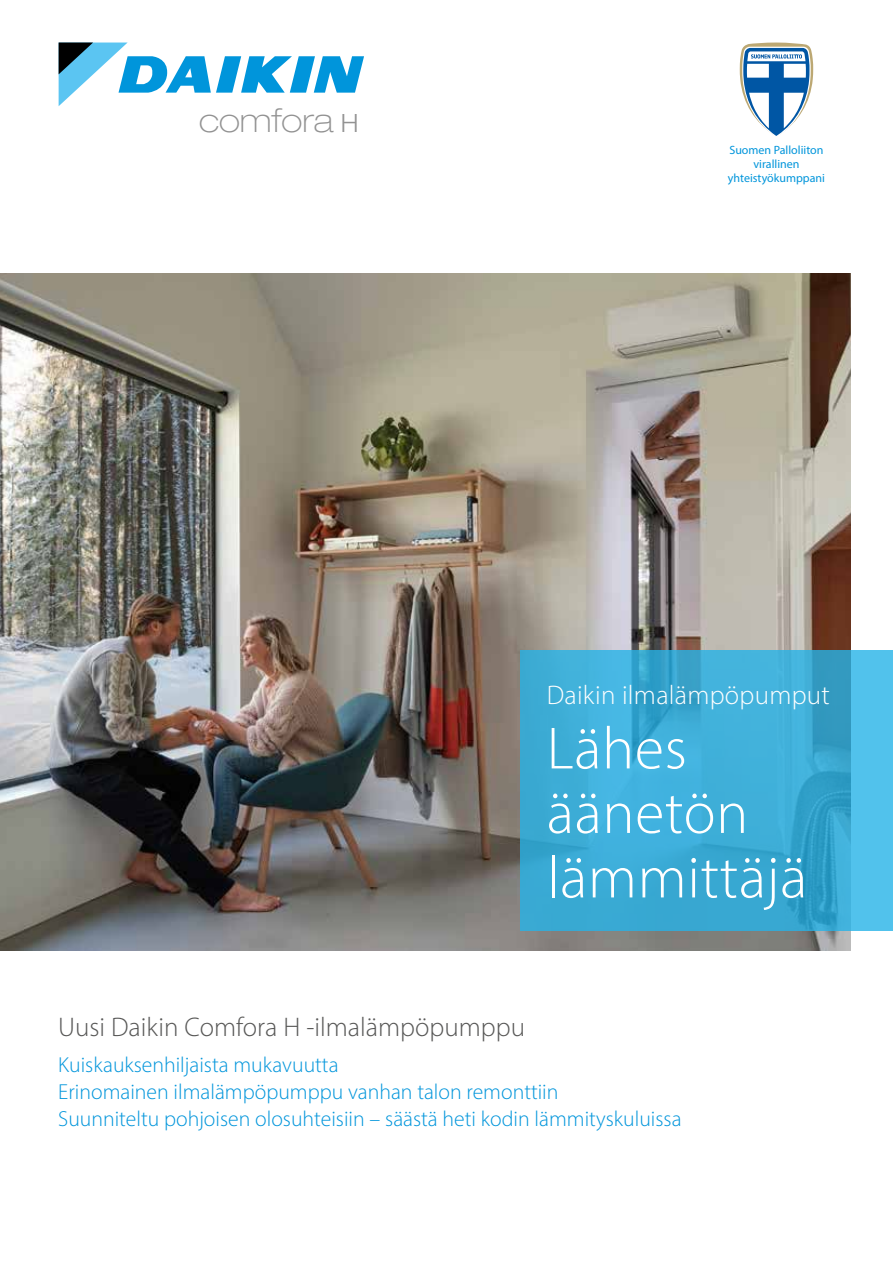
<style>
.page{position:relative;width:893px;height:1263px;background:#fff}
.page>*{position:absolute;margin:0;border:0;box-sizing:border-box;transform-origin:0 0}
.t1{font:300 60px/64.5px "Myriad Pro";letter-spacing:.01em;color:#fff}
.t2{font:100 expanded 33px "Helvetica Neue LT Std";color:#929292}
.t3{font:300 27px "Myriad Pro";color:#575756}
.t4{font:300 27px "Myriad Pro";letter-spacing:.01em;color:#fff}
.t5{font:300 21.75px/27px "Myriad Pro";color:#0095db}
.t6{font:12px/14.4px "Myriad Pro";color:#0095db;text-align:center}
.s1{font-weight:300;font-stretch:normal;font-size:25.2px}
</style>
<div class="page">
<img style="left:0;top:274px;width:850px;height:676px">
<svg style="left:59px;top:43px;width:305px;height:63px"></svg>
<svg style="left:520px;top:651px;width:373px;height:280px;background:#3eadd7"></svg>
<svg style="left:740px;top:43px;width:73px;height:93px"></svg>
<h2 class="t2" style="left:199px;top:101px;width:161px">comfora <span class="s1">h</span></h2>
<p class="t6" style="left:728px;top:142px;width:99px">Suomen Palloliiton virallinen yhteistyökumppani</p>
<p class="t4" style="left:547px;top:679px;width:285px">Daikin ilmalämpöpumput</p>
<h1 class="t1" style="left:547px;top:716px;width:262px">Lähes äänetön lämmittäjä</h1>
<p class="t3" style="left:58px;top:1011px;width:468px">Uusi Daikin Comfora H -ilmalämpöpumppu</p>
<p class="t5" style="left:58px;top:1051px;width:625px">Kuiskauksenhiljaista mukavuutta<br>Erinomainen ilmalämpöpumppu vanhan talon remonttiin<br>Suunniteltu pohjoisen olosuhteisiin – säästä heti kodin lämmityskuluissa</p>
</div>
